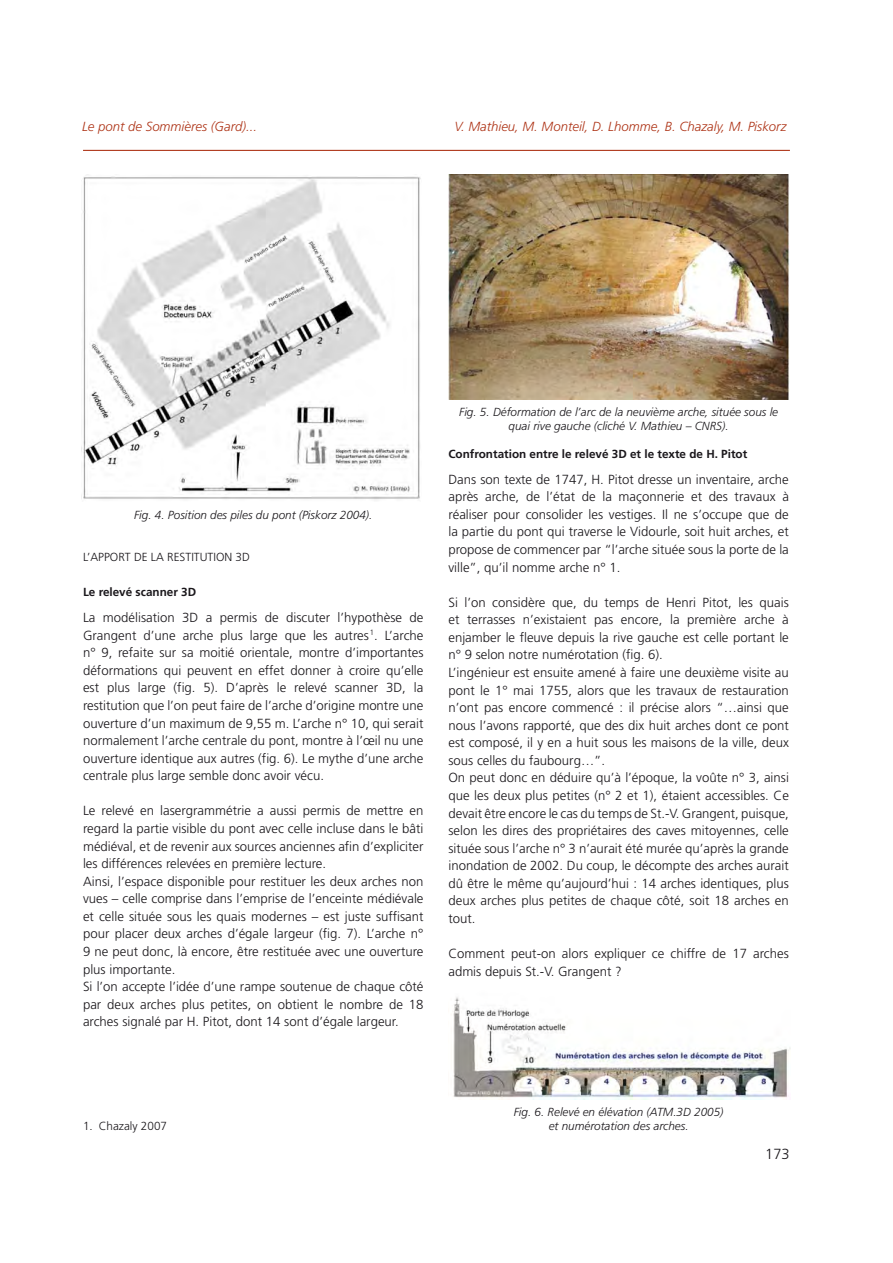
<style>
.page{position:relative;width:893px;height:1263px;background:#fff}
.page>*{position:absolute;margin:0;border:0;box-sizing:border-box;transform-origin:0 0}
.t1{font:300 14.7px "Frutiger";color:#1a171b}
.t2{font:300 13.2px/17.5px "Frutiger";color:#1a171b}
.t3{font:italic 300 13.2px "Frutiger";color:#ae3417}
.t4{font:italic 300 11.7px/14.1px "Frutiger";color:#1a171b;text-align:center}
.t5{font:700 11.7px "Frutiger";color:#1a171b}
.t6{font:300 11.7px "Frutiger";color:#1a171b}
</style>
<div class="page">
<hr style="left:83px;top:150px;width:707px;height:1px;background:#ae3417">
<img style="left:81px;top:176px;width:340px;height:324px">
<img style="left:448px;top:175px;width:342px;height:225px">
<img style="left:453px;top:997px;width:338px;height:103px">
<p class="t3" style="left:82px;top:121px;width:177px">Le pont de Sommières (Gard)...</p>
<p class="t3" style="left:454px;top:121px;width:334px">V. Mathieu, M. Monteil, D. Lhomme, B. Chazaly, M. Piskorz</p>
<p class="t4" style="left:134px;top:509px;width:240px">Fig. 4. Position des piles du pont (Piskorz 2004).</p>
<p class="t6" style="left:83px;top:552px;width:168px">L’APPORT DE LA RESTITUTION 3D</p>
<p class="t5" style="left:83px;top:587px;width:115px">Le relevé scanner 3D</p>
<p class="t2" style="left:83px;top:610px;width:342px;text-align:justify">La modélisation 3D a permis de discuter l’hypothèse de Grangent d’une arche plus large que les autres <sup>1</sup>. L’arche n° 9, refaite sur sa moitié orientale, montre d’importantes déformations qui peuvent en effet donner à croire qu’elle est plus large (fig. 5). D’après le relevé scanner 3D, la restitution que l’on peut faire de l’arche d’origine montre une ouverture d’un maximum de 9,55 m. L’arche n° 10, qui serait normalement l’arche centrale du pont, montre à l’œil nu une ouverture identique aux autres (fig. 6). Le mythe d’une arche centrale plus large semble donc avoir vécu.</p>
<p class="t2" style="left:83px;top:803px;width:342px">Le relevé en lasergrammétrie a aussi permis de mettre en regard la partie visible du pont avec celle incluse dans le bâti médiéval, et de revenir aux sources anciennes afin d’expliciter les différences relevées en première lecture.<br>Ainsi, l’espace disponible pour restituer les deux arches non vues – celle comprise dans l’emprise de l’enceinte médiévale et celle située sous les quais modernes – est juste suffisant pour placer deux arches d’égale largeur (fig. 7). L’arche n° 9 ne peut donc, là encore, être restituée avec une ouverture plus importante.<br>Si l’on accepte l’idée d’une rampe soutenue de chaque côté par deux arches plus petites, on obtient le nombre de 18 arches signalé par H. Pitot, dont 14 sont d’égale largeur.</p>
<p class="t4" style="left:459px;top:406px;width:320px">Fig. 5. Déformation de l’arc de la neuvième arche, située sous le quai rive gauche (cliché V. Mathieu – CNRS).</p>
<p class="t5" style="left:448px;top:449px;width:300px">Confrontation entre le relevé 3D et le texte de H. Pitot</p>
<p class="t2" style="left:448px;top:471px;width:342px;text-align:justify">Dans son texte de 1747, H. Pitot dresse un inventaire, arche après arche, de l’état de la maçonnerie et des travaux à réaliser pour consolider les vestiges. Il ne s’occupe que de la partie du pont qui traverse le Vidourle, soit huit arches, et propose de commencer par “l’arche située sous la porte de la ville”, qu’il nomme arche n° 1.</p>
<p class="t2" style="left:448px;top:594px;width:342px">Si l’on considère que, du temps de Henri Pitot, les quais et terrasses n’existaient pas encore, la première arche à enjamber le fleuve depuis la rive gauche est celle portant le n° 9 selon notre numérotation (fig. 6).<br>L’ingénieur est ensuite amené à faire une deuxième visite au pont le 1° mai 1755, alors que les travaux de restauration n’ont pas encore commencé : il précise alors “…ainsi que nous l’avons rapporté, que des dix huit arches dont ce pont est composé, il y en a huit sous les maisons de la ville, deux sous celles du faubourg…”.<br>On peut donc en déduire qu’à l’époque, la voûte n° 3, ainsi que les deux plus petites (n° 2 et 1), étaient accessibles. Ce devait être encore le cas du temps de St.-V. Grangent, puisque, selon les dires des propriétaires des caves mitoyennes, celle située sous l’arche n° 3 n’aurait été murée qu’après la grande inondation de 2002. Du coup, le décompte des arches aurait dû être le même qu’aujourd’hui : 14 arches identiques, plus deux arches plus petites de chaque côté, soit 18 arches en tout.</p>
<p class="t2" style="left:448px;top:946px;width:342px">Comment peut-on alors expliquer ce chiffre de 17 arches admis depuis St.-V. Grangent ?</p>
<p class="t6" style="left:83px;top:1121px;width:85px">1. Chazaly 2007</p>
<p class="t4" style="left:514px;top:1106px;width:211px">Fig. 6. Relevé en élévation (ATM.3D 2005) et numérotation des arches.</p>
<p class="t1" style="left:765px;top:1148px;width:26px">173</p>
</div>
